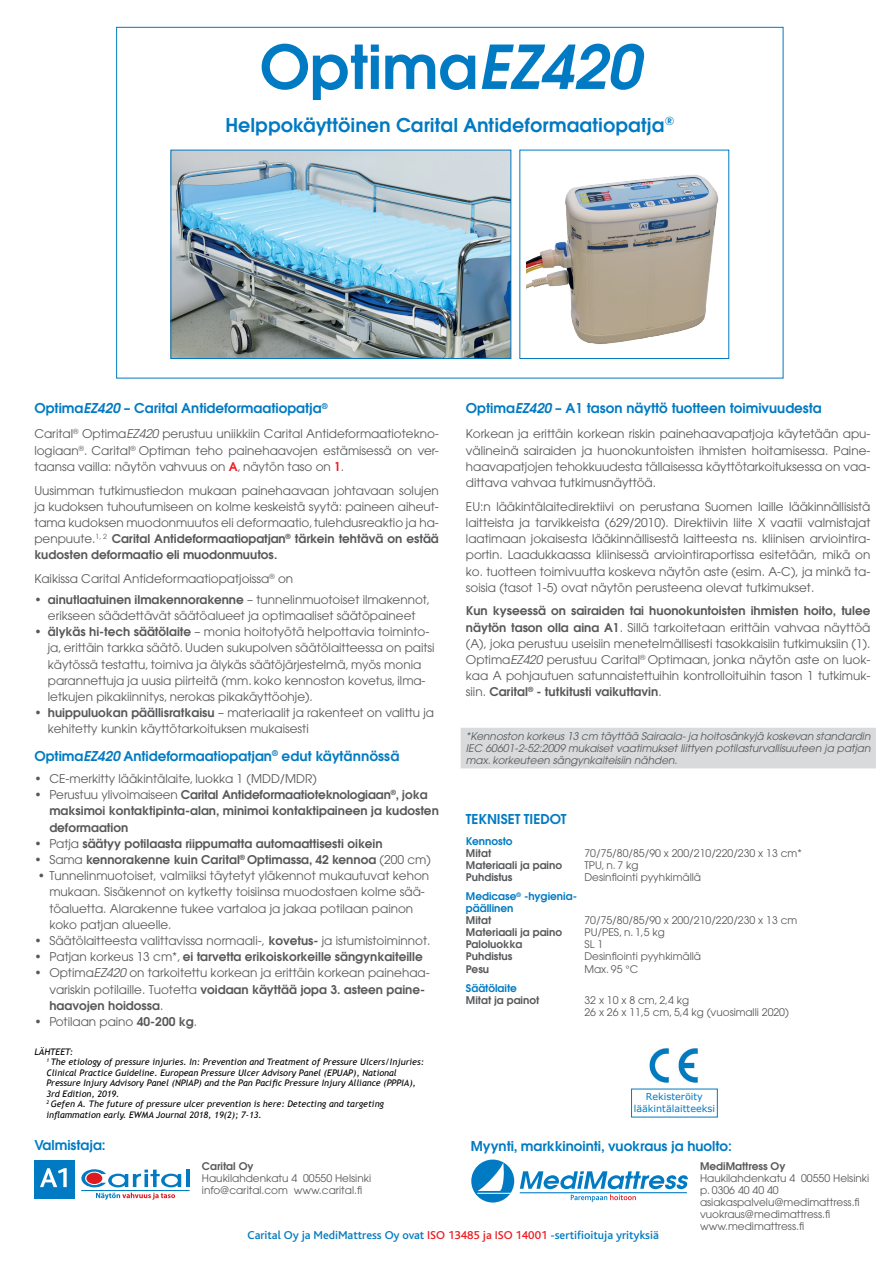
<style>
.page{position:relative;width:893px;height:1263px;background:#fff}
.page>*{position:absolute;margin:0;border:0;box-sizing:border-box;transform-origin:0 0}
.t1{font:600 60px "Avant Garde";color:#007ac2}
.t2{font:600 21px "Avant Garde Gothic Itc T";color:#007ac2}
.t3{font:600 13.5px "Avant Garde";color:#007ac2}
.t4{font:12px/16.2px "Avant Garde";color:#57585a;text-align:justify}
.t5{font:600 12px/16.2px "Avant Garde";color:#57585a}
.t6{font:500 12px "Bliss";color:#007ac2}
.t7{font:10.5px/12px "Avant Garde";color:#57585a}
.t8{font:italic 10.5px/12px "Avant Garde";color:#57585a;text-align:justify}
.t9{font:600 10.5px "Avant Garde";color:#57585a}
.t10{font:600 10.5px/12px "Avant Garde";color:#007ac2}
.t11{font:9.6px/11.6px "Verdana";color:#007ac2;text-align:center}
.t12{font:italic 9px/10.5px "Trebuchet MS";color:#000}
.s1{font-style:italic}
.s2{font-weight:600;color:#ee1d23}
.s3{font-weight:600}
.s4{font-family:"Avant Garde Gothic Itc T";font-size:15px}
.s5{font-weight:400}
.s6{color:#ee1d23}
</style>
<div class="page">
<div style="left:461px;top:728px;width:415px;height:40px;background:#d9dadc"></div>
<img style="left:631px;top:1048px;width:87px;height:59px">
<div style="left:471px;top:1159px;width:43px;height:43px;background:#007ac2;border-radius:50%"></div>
<svg style="left:477px;top:1162px;width:27px;height:29px"></svg>
<hr style="left:477px;top:1193px;width:35px;height:1px;background:#fff">
<svg style="left:520px;top:1171px;width:168px;height:31px"></svg>
<div style="left:34px;top:1160px;width:41px;height:39px;background:#007ac2"></div>
<hr style="left:186px;top:1169px;width:3px;height:18px;background:#007ac2">
<hr style="left:81px;top:1190px;width:109px;height:1px;background:#007ac2">
<svg style="left:40px;top:1168px;width:27px;height:20px"></svg>
<svg style="left:81px;top:1169px;width:100px;height:31px"></svg>
<img style="left:173px;top:152px;width:336px;height:205px">
<div style="left:171px;top:150px;width:340px;height:209px;border:1px solid #007ac2"></div>
<img style="left:527px;top:175px;width:192px;height:169px">
<h1 class="t1" style="left:260px;top:28px;width:382px">Optima<span class="s1">EZ420</span></h1>
<h2 class="t2" style="left:225px;top:112px;width:450px">Helppokäyttöinen Carital Antideformaatiopatja<sup>®</sup></h2>
<p class="t3" style="left:34px;top:399px;width:295px">Optima<span class="s1">EZ420</span> – Carital Antideformaatiopatja<sup>®</sup></p>
<p class="t4" style="left:34px;top:426px;width:406px">Carital<sup>®</sup> Optima<span class="s1">EZ420</span> perustuu uniikkiin Carital Antideformaatiotekno&shy;logiaan<sup>®</sup>. Carital<sup>®</sup> Optiman teho painehaavojen estämisessä on ver&shy;taansa vailla: näytön vahvuus on <span class="s2">A</span>, näytön taso on <span class="s2">1</span>.</p>
<p class="t4" style="left:34px;top:482px;width:406px">Uusimman tutkimustiedon mukaan painehaavaan johtavaan solujen ja kudoksen tuhoutumiseen on kolme keskeistä syytä: paineen aiheut&shy;tama kudoksen muodonmuutos eli deformaatio, tulehdusreaktio ja ha&shy;penpuute.<sup>1,</sup> <sup>2</sup> <span class="s3">Carital Antideformaatiopatjan</span><sup>®</sup> <span class="s3">tärkein tehtävä on estää kudosten deformaatio eli muodonmuutos.</span></p>
<p class="t4" style="left:34px;top:570px;width:260px">Kaikissa Carital Antideformaatiopatjoissa<sup>®</sup> on</p>
<p class="t4" style="left:34px;top:591px;width:397px;text-align:center">• <span class="s3">ainutlaatuinen ilmakennorakenne</span> – tunnelinmuotoiset ilmakennot, erikseen säädettävät säätöalueet ja optimaaliset säätöpaineet</p>
<p class="t4" style="left:48px;top:624px;width:388px;text-align:left;text-indent:-14px">• <span class="s3">älykäs hi-tech säätölaite</span> – monia hoitotyötä helpottavia toiminto&shy;ja, erittäin tarkka säätö. Uuden sukupolven säätölaitteessa on paitsi käytössä testattu, toimiva ja älykäs säätöjärjestelmä, myös monia parannettuja ja uusia piirteitä (mm. koko kennoston kovetus, ilma&shy;letkujen pikakiinnitys, nerokas pikakäyttöohje).</p>
<p class="t4" style="left:48px;top:705px;width:388px;text-indent:-14px">• <span class="s3">huippuluokan päällisratkaisu</span> – materiaalit ja rakenteet on valittu ja kehitetty kunkin käyttötarkoituksen mukaisesti</p>
<p class="t3" style="left:34px;top:747px;width:367px">Optima<span class="s1">EZ420</span> Antideformaatiopatjan<sup>®</sup> <span class="s4">edut käytännössä</span></p>
<p class="t4" style="left:34px;top:770px;width:284px">• CE-merkitty lääkintälaite, luokka 1 (MDD/MDR)</p>
<p class="t5" style="left:49px;top:786px;width:391px;text-indent:-15px"><span class="s5">• Perustuu ylivoimaiseen</span> Carital Antideformaatioteknologiaan<sup>®</sup>, joka maksimoi kontaktipinta-alan, minimoi kontaktipaineen ja kudosten deformaation</p>
<p class="t5" style="left:34px;top:835px;width:350px"><span class="s5">• Patja</span> säätyy potilaasta riippumatta automaattisesti oikein</p>
<p class="t5" style="left:34px;top:851px;width:398px"><span class="s5">• Sama</span> kennorakenne kuin Carital<sup>®</sup> Optimassa, 42 kennoa <span class="s5">(200 cm)</span></p>
<p class="t4" style="left:49px;top:868px;width:381px;text-align:left;text-indent:-12px">• Tunnelinmuotoiset, valmiiksi täytetyt yläkennot mukautuvat kehon mukaan. Sisäkennot on kytketty toisiinsa muodostaen kolme sää&shy;töaluetta. Alarakenne tukee vartaloa ja jakaa potilaan painon koko patjan alueelle.</p>
<p class="t4" style="left:34px;top:932px;width:398px">• Säätölaitteesta valittavissa normaali-, <span class="s3">kovetus-</span> ja istumistoiminnot.</p>
<p class="t5" style="left:34px;top:948px;width:390px"><span class="s5">• Patjan korkeus 13 cm*,</span> ei tarvetta erikoiskorkeille sängynkaiteille</p>
<p class="t4" style="left:49px;top:965px;width:382px;text-align:left;text-indent:-15px">• Optima<span class="s1">EZ420</span> on tarkoitettu korkean ja erittäin korkean painehaa&shy;variskin potilaille. Tuotetta <span class="s3">voidaan käyttää jopa 3. asteen paine&shy;haavojen hoidossa</span>.</p>
<p class="t4" style="left:34px;top:1013px;width:164px">• Potilaan paino <span class="s3">40-200 kg</span>.</p>
<p class="t12" style="left:46px;top:1046px;width:379px;text-indent:-12px">LÄHTEET:<br><sup>1</sup> The etiology of pressure injuries. In: Prevention and Treatment of Pressure Ulcers/Injuries:<br>Clinical Practice Guideline. European Pressure Ulcer Advisory Panel (EPUAP), National Pressure Injury Advisory Panel (NPIAP) and the Pan Pacific Pressure Injury Alliance (PPPIA), 3rd Edition, 2019.<br><sup>2</sup> Gefen A. The future of pressure ulcer prevention is here: Detecting and targeting inflammation early. EWMA Journal 2018, 19(2); 7-13.</p>
<p class="t3" style="left:466px;top:399px;width:357px">Optima<span class="s1">EZ420</span> – A1 tason näyttö tuotteen toimivuudesta</p>
<p class="t4" style="left:466px;top:426px;width:406px">Korkean ja erittäin korkean riskin painehaavapatjoja käytetään apu&shy;välineinä sairaiden ja huonokuntoisten ihmisten hoitamisessa. Paine&shy;haavapatjojen tehokkuudesta tällaisessa käyttötarkoituksessa on vaa&shy;dittava vahvaa tutkimusnäyttöä.</p>
<p class="t4" style="left:466px;top:498px;width:406px">EU:n lääkintälaitedirektiivi on perustana Suomen laille lääkinnällisistä laitteista ja tarvikkeista (629/2010). Direktiivin liite X vaatii valmistajat laatimaan jokaisesta lääkinnällisestä laitteesta ns. kliinisen arviointira&shy;portin. Laadukkaassa kliinisessä arviointiraportissa esitetään, mikä on ko. tuotteen toimivuutta koskeva näytön aste (esim. A-C), ja minkä ta&shy;soisia (tasot 1-5) ovat näytön perusteena olevat tutkimukset.</p>
<p class="t4" style="left:466px;top:603px;width:406px"><span class="s3">Kun kyseessä on sairaiden tai huonokuntoisten ihmisten hoito, tulee näytön tason olla aina A1</span>. Sillä tarkoitetaan erittäin vahvaa näyttöä (A), joka perustuu useisiin menetelmällisesti tasokkaisiin tutkimuksiin (1).<br>Optima<span class="s1">EZ420</span> perustuu Carital<sup>®</sup> Optimaan, jonka näytön aste on luok&shy;kaa A pohjautuen satunnaistettuihin kontrolloituihin tason 1 tutkimuk&shy;siin. <span class="s3">Carital</span><sup>®</sup> <span class="s3">- tutkitusti vaikuttavin</span>.</p>
<p class="t8" style="left:466px;top:730px;width:406px">*Kennoston korkeus 13 cm täyttää Sairaala- ja hoitosänkyjä koskevan standardin IEC 60601-2-52:2009 mukaiset vaatimukset liittyen potilasturvallisuuteen ja patjan max. korkeuteen sängynkaiteisiin nähden.</p>
<p class="t3" style="left:466px;top:810px;width:102px">TEKNISET TIEDOT</p>
<p class="t10" style="left:466px;top:835px;width:48px">Kennosto</p>
<p class="t9" style="left:466px;top:846px;width:27px">Mitat</p>
<p class="t7" style="left:584px;top:847px;width:219px">70/75/80/85/90 x 200/210/220/230 x 13 cm*</p>
<p class="t9" style="left:466px;top:858px;width:98px">Materiaali ja paino</p>
<p class="t7" style="left:584px;top:859px;width:56px">TPU, n. 7 kg</p>
<p class="t9" style="left:466px;top:870px;width:48px">Puhdistus</p>
<p class="t7" style="left:584px;top:871px;width:118px">Desinfiointi pyyhkimällä</p>
<p class="t10" style="left:466px;top:890px;width:113px">Medicase<sup>®</sup> -hygienia&shy;päällinen</p>
<p class="t9" style="left:466px;top:914px;width:27px">Mitat</p>
<p class="t7" style="left:584px;top:915px;width:214px">70/75/80/85/90 x 200/210/220/230 x 13 cm</p>
<p class="t9" style="left:466px;top:926px;width:98px">Materiaali ja paino</p>
<p class="t7" style="left:584px;top:927px;width:82px">PU/PES, n. 1,5 kg</p>
<p class="t9" style="left:466px;top:938px;width:58px">Paloluokka</p>
<p class="t7" style="left:584px;top:939px;width:20px">SL 1</p>
<p class="t9" style="left:466px;top:950px;width:48px">Puhdistus</p>
<p class="t7" style="left:584px;top:951px;width:118px">Desinfiointi pyyhkimällä</p>
<p class="t9" style="left:466px;top:962px;width:25px">Pesu</p>
<p class="t7" style="left:584px;top:963px;width:55px">Max. 95 °C</p>
<p class="t10" style="left:466px;top:982px;width:53px">Säätölaite</p>
<p class="t9" style="left:466px;top:993px;width:75px">Mitat ja painot</p>
<p class="t7" style="left:584px;top:994px;width:206px">32 x 10 x 8 cm, 2,4 kg<br>26 x 26 x 11,5 cm, 5,4 kg (vuosimalli 2020)</p>
<p class="t11" style="left:634px;top:1091px;width:83px">Rekisteröity lääkintälaitteeksi</p>
<p class="t3" style="left:34px;top:1136px;width:73px">Valmistaja:</p>
<p class="t3" style="left:471px;top:1137px;width:263px">Myynti, markkinointi, vuokraus ja huolto:</p>
<p class="t9" style="left:202px;top:1159px;width:53px">Carital Oy</p>
<p class="t7" style="left:202px;top:1172px;width:171px">Haukilahdenkatu 4 00550 Helsinki info@carital.com www.carital.fi</p>
<p class="t6" style="left:248px;top:1229px;width:413px">Carital Oy ja MediMattress Oy ovat <span class="s6">ISO 13485 ja ISO 14001</span> -sertifioituja yrityksiä</p>
<p class="t9" style="left:700px;top:1159px;width:87px">MediMattress Oy</p>
<p class="t7" style="left:700px;top:1172px;width:171px">Haukilahdenkatu 4 00550 Helsinki p. 0306 40 40 40 asiakaspalvelu@medimattress.fi vuokraus@medimattress.fi www.medimattress.fi</p>
</div>
